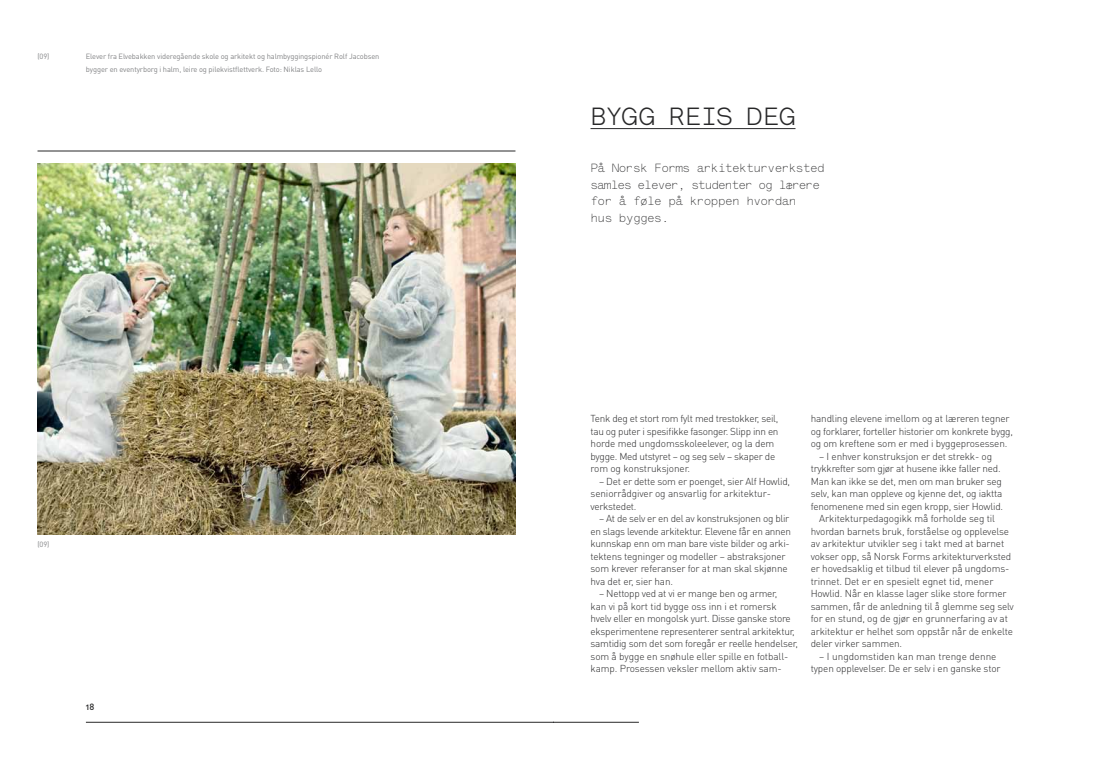
<style>
.page{position:relative;width:1106px;height:766px;background:#fff}
.page>*{position:absolute;margin:0;border:0;box-sizing:border-box;transform-origin:0 0}
.t1{font:700 25.2px "Lettera";color:#282829}
.t2{font:12px/16.7px "Lettera";letter-spacing:-.05em;color:#282829}
.t3{font:300 10px/12.5px "DIN Pro";letter-spacing:-.02em;color:#282829}
.t4{font:500 9px "DIN Pro";color:#282829}
.t5{font:7.5px/12.5px "DIN Pro";letter-spacing:-.015em;color:#838486}
</style>
<div class="page">
<hr style="left:86px;top:721px;width:467px;height:1px;background:#282829">
<hr style="left:553px;top:721px;width:86px;height:1px;background:#282829">
<hr style="left:590px;top:128px;width:205px;height:1px;background:#282829">
<img style="left:38px;top:163px;width:477px;height:371px">
<hr style="left:38px;top:151px;width:477px;height:1px;background:#282829">
<p class="t5" style="left:38px;top:50px;width:13px">(09)</p>
<p class="t5" style="left:86px;top:50px;width:295px">Elever fra Elvebakken videregående skole og arkitekt og halmbyggingspionér Rolf Jacobsen bygger en eventyrborg i halm, leire og pilekvistflettverk. Foto: Niklas Lello</p>
<p class="t5" style="left:38px;top:537px;width:13px">(09)</p>
<p class="t4" style="left:86px;top:700px;width:10px">18</p>
<h1 class="t1" style="left:590px;top:102px;width:206px">BYGG REIS DEG</h1>
<p class="t2" style="left:590px;top:159px;width:236px">På Norsk Forms arkitekturverksted samles elever, studenter og lærere for å føle på kroppen hvordan<br>hus bygges.</p>
<p class="t3" style="left:590px;top:411px;width:189px">Tenk deg et stort rom fylt med trestokker, seil, tau og puter i spesifikke fasonger. Slipp inn en horde med ungdomsskoleelever, og la dem bygge. Med utstyret – og seg selv – skaper de rom og konstruksjoner.</p>
<p class="t3" style="left:590px;top:474px;width:201px;text-indent:8px">– Det er dette som er poenget, sier Alf Howlid, seniorrådgiver og ansvarlig for arkitektur&shy;verkstedet.</p>
<p class="t3" style="left:590px;top:511px;width:202px;text-indent:8px">– At de selv er en del av konstruksjonen og blir en slags levende arkitektur. Elevene får en annen kunnskap enn om man bare viste bilder og arki&shy;tektens tegninger og modeller – abstraksjoner som krever referanser for at man skal skjønne hva det er, sier han.</p>
<p class="t3" style="left:590px;top:586px;width:209px;text-indent:8px">– Nettopp ved at vi er mange ben og armer,<br>kan vi på kort tid bygge oss inn i et romersk hvelv eller en mongolsk yurt. Disse ganske store eksperimentene representerer sentral arkitektur, samtidig som det som foregår er reelle hendelser, som å bygge en snøhule eller spille en fotball&shy;kamp. Prosessen veksler mellom aktiv sam-</p>
<p class="t3" style="left:810px;top:411px;width:204px">handling elevene imellom og at læreren tegner og forklarer, forteller historier om konkrete bygg, og om kreftene som er med i byggeprosessen.</p>
<p class="t3" style="left:819px;top:449px;width:174px">– I enhver konstruksjon er det strekk- og</p>
<p class="t3" style="left:810px;top:461px;width:191px">trykkrefter som gjør at husene ikke faller ned.</p>
<p class="t3" style="left:810px;top:474px;width:193px">Man kan ikke se det, men om man bruker seg</p>
<p class="t3" style="left:810px;top:486px;width:193px">selv, kan man oppleve og kjenne det, og iaktta</p>
<p class="t3" style="left:810px;top:499px;width:194px">fenomenene med sin egen kropp, sier Howlid.</p>
<p class="t3" style="left:819px;top:511px;width:177px">Arkitekturpedagogikk må forholde seg til</p>
<p class="t3" style="left:810px;top:524px;width:200px">hvordan barnets bruk, forståelse og opplevelse</p>
<p class="t3" style="left:810px;top:536px;width:195px">av arkitektur utvikler seg i takt med at barnet</p>
<p class="t3" style="left:810px;top:549px;width:202px">vokser opp, så Norsk Forms arkitekturverksted</p>
<p class="t3" style="left:810px;top:561px;width:200px">er hovedsaklig et tilbud til elever på ungdoms-</p>
<p class="t3" style="left:810px;top:574px;width:184px">trinnet. Det er en spesielt egnet tid, mener</p>
<p class="t3" style="left:810px;top:586px;width:197px">Howlid. Når en klasse lager slike store former</p>
<p class="t3" style="left:810px;top:599px;width:205px">sammen, får de anledning til å glemme seg selv</p>
<p class="t3" style="left:810px;top:611px;width:199px">for en stund, og de gjør en grunnerfaring av at</p>
<p class="t3" style="left:810px;top:624px;width:204px">arkitektur er helhet som oppstår når de enkelte</p>
<p class="t3" style="left:810px;top:636px;width:93px">deler virker sammen.</p>
<p class="t3" style="left:810px;top:649px;width:191px;text-align:center">– I ungdomstiden kan man trenge denne typen opplevelser. De er selv i en ganske stor</p>
</div>
